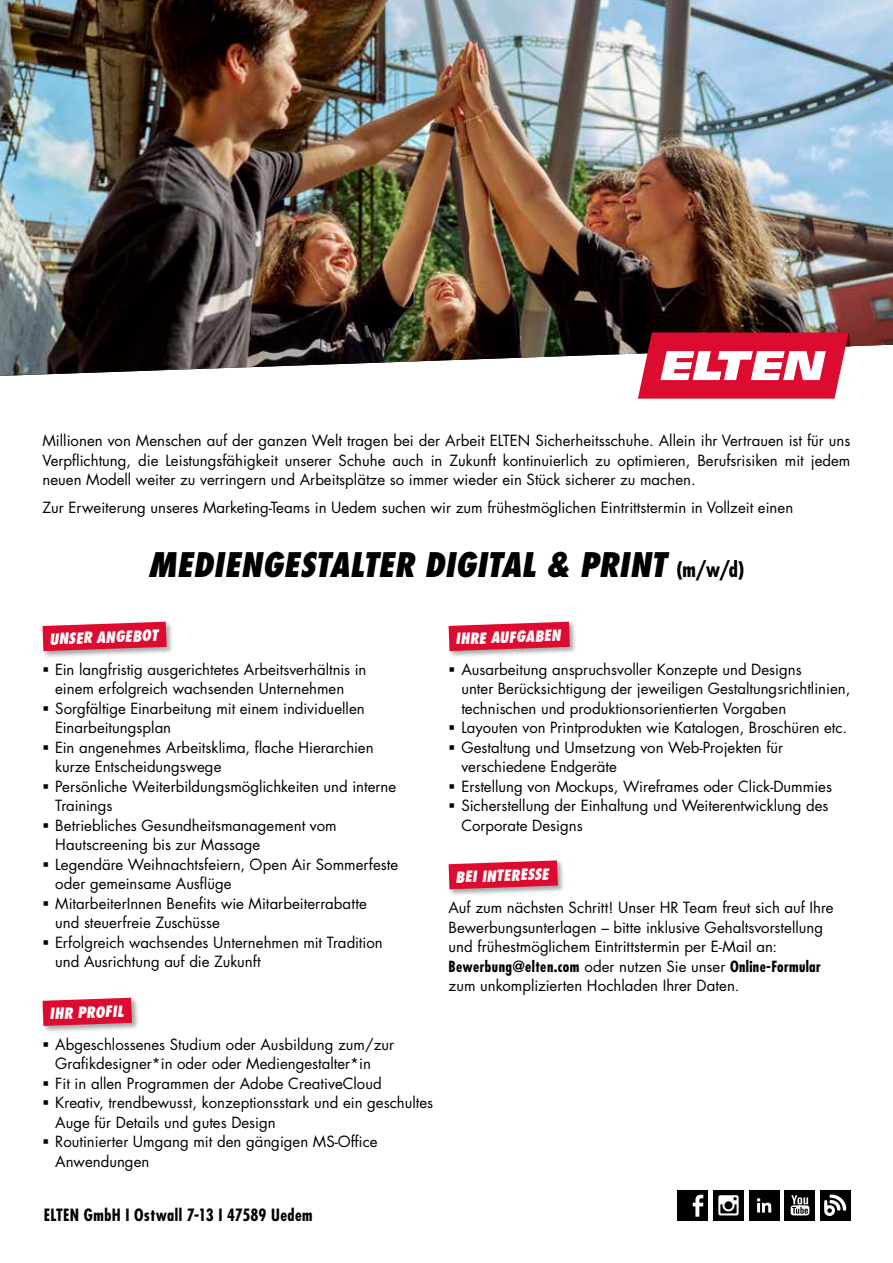
<style>
.page{position:relative;width:893px;height:1263px;background:#fff}
.page>*{position:absolute;margin:0;border:0;box-sizing:border-box;transform-origin:0 0}
.t1{font:italic 800 condensed 33px "Futura LT Pro";color:#000}
.t2{font:700 condensed 16.5px "Futura LT Pro";letter-spacing:.02em;color:#000}
.t3{font:15px/19.5px "Futura LT Pro";color:#000}
.t4{font:15px/19.5px "Futura Std";color:#000}
.t5{font:italic 800 condensed 15px "Futura LT Pro";color:#fff}
.s1{font-weight:700;font-style:normal;font-size:21px}
.s2{font-weight:700;font-stretch:condensed}
</style>
<div class="page">
<img style="left:0;top:0;width:893px;height:376px">
<svg style="left:638px;top:332px;width:212px;height:67px"></svg>
<div style="left:749px;top:1190px;width:30px;height:30px;background:#000"></div>
<svg style="left:757px;top:1198px;width:14px;height:14px"></svg>
<div style="left:820px;top:1190px;width:30px;height:30px;background:#000"></div>
<svg style="left:824px;top:1194px;width:22px;height:22px"></svg>
<div style="left:678px;top:1190px;width:30px;height:30px;background:#000"></div>
<svg style="left:693px;top:1195px;width:10px;height:22px"></svg>
<div style="left:713px;top:1190px;width:31px;height:30px;background:#000"></div>
<svg style="left:718px;top:1195px;width:21px;height:20px"></svg>
<div style="left:784px;top:1190px;width:31px;height:30px;background:#000"></div>
<svg style="left:791px;top:1195px;width:18px;height:20px"></svg>
<div style="left:41px;top:620px;width:133px;height:38px;background:#000;opacity:.35"></div>
<svg style="left:43px;top:622px;width:124px;height:29px;background:#dc2746"></svg>
<div style="left:41px;top:996px;width:99px;height:37px;background:#000;opacity:.35"></div>
<svg style="left:43px;top:998px;width:89px;height:28px;background:#db2040"></svg>
<div style="left:447px;top:620px;width:130px;height:38px;background:#000;opacity:.35"></div>
<svg style="left:449px;top:622px;width:121px;height:29px;background:#dc2746"></svg>
<div style="left:447px;top:859px;width:118px;height:37px;background:#000;opacity:.35"></div>
<svg style="left:449px;top:860px;width:109px;height:29px;background:#dd2847"></svg>
<p class="t3" style="left:43px;top:431px;width:809px;text-align:justify">Millionen von Menschen auf der ganzen Welt tragen bei der Arbeit ELTEN Sicherheitsschuhe. Allein ihr Vertrauen ist für uns Verpflichtung, die Leistungsfähigkeit unserer Schuhe auch in Zukunft kontinuierlich zu optimieren, Berufsrisiken mit jedem neuen Modell weiter zu verringern und Arbeitsplätze so immer wieder ein Stück sicherer zu machen.</p>
<p class="t3" style="left:43px;top:498px;width:752px">Zur Erweiterung unseres Marketing-Teams in Uedem suchen wir zum frühestmöglichen Eintrittstermin in Vollzeit einen</p>
<h1 class="t1" style="left:149px;top:544px;width:597px">MEDIENGESTALTER DIGITAL &amp; PRINT <span class="s1">(m/w/d)</span></h1>
<p class="t5" style="left:49px;top:629px;width:110px;rotate:-2deg">UNSER ANGEBOT</p>
<p class="t3" style="left:55px;top:659px;width:345px">Ein langfristig ausgerichtetes Arbeitsverhältnis in einem erfolgreich wachsenden Unternehmen Sorgfältige Einarbeitung mit einem individuellen Einarbeitungsplan<br>Ein angenehmes Arbeitsklima, flache Hierarchien kurze Entscheidungswege<br>Persönliche Weiterbildungsmöglichkeiten und interne Trainings<br>Betriebliches Gesundheitsmanagement vom Hautscreening bis zur Massage<br>Legendäre Weihnachtsfeiern, Open Air Sommerfeste oder gemeinsame Ausflüge<br>MitarbeiterInnen Benefits wie Mitarbeiterrabatte<br>und steuerfreie Zuschüsse<br>Erfolgreich wachsendes Unternehmen mit Tradition und Ausrichtung auf die Zukunft</p>
<p class="t5" style="left:49px;top:1004px;width:76px;rotate:-2deg">IHR PROFIL</p>
<p class="t4" style="left:55px;top:1034px;width:380px">Abgeschlossenes Studium oder Ausbildung zum/zur Grafikdesigner*in oder oder Mediengestalter*in<br>Fit in allen Programmen der Adobe CreativeCloud Kreativ, trendbewusst, konzeptionsstark und ein geschultes Auge für Details und gutes Design<br>Routinierter Umgang mit den gängigen MS-Office Anwendungen</p>
<p class="t2" style="left:44px;top:1203px;width:270px">ELTEN GmbH I Ostwall 7-13 I 47589 Uedem</p>
<p class="t5" style="left:455px;top:629px;width:107px;rotate:-2deg">IHRE AUFGABEN</p>
<p class="t4" style="left:461px;top:660px;width:391px">Ausarbeitung anspruchsvoller Konzepte und Designs<br>unter Berücksichtigung der jeweiligen Gestaltungsrichtlinien, technischen und produktionsorientierten Vorgaben<br>Layouten von Printprodukten wie Katalogen, Broschüren etc.<br>Gestaltung und Umsetzung von Web-Projekten für verschiedene Endgeräte<br>Erstellung von Mockups, Wireframes oder Click-Dummies Sicherstellung der Einhaltung und Weiterentwicklung des Corporate Designs</p>
<p class="t5" style="left:455px;top:868px;width:95px;rotate:-2deg">BEI INTERESSE</p>
<p class="t3" style="left:449px;top:898px;width:387px">Auf zum nächsten Schritt! Unser HR Team freut sich auf Ihre Bewerbungsunterlagen – bitte inklusive Gehaltsvorstellung und frühestmöglichem Eintrittstermin per E-Mail an:<br><span class="s2">Bewerbung@elten.com</span> oder nutzen Sie unser <span class="s2">Online-Formular </span>zum unkomplizierten Hochladen Ihrer Daten.</p>
</div>
